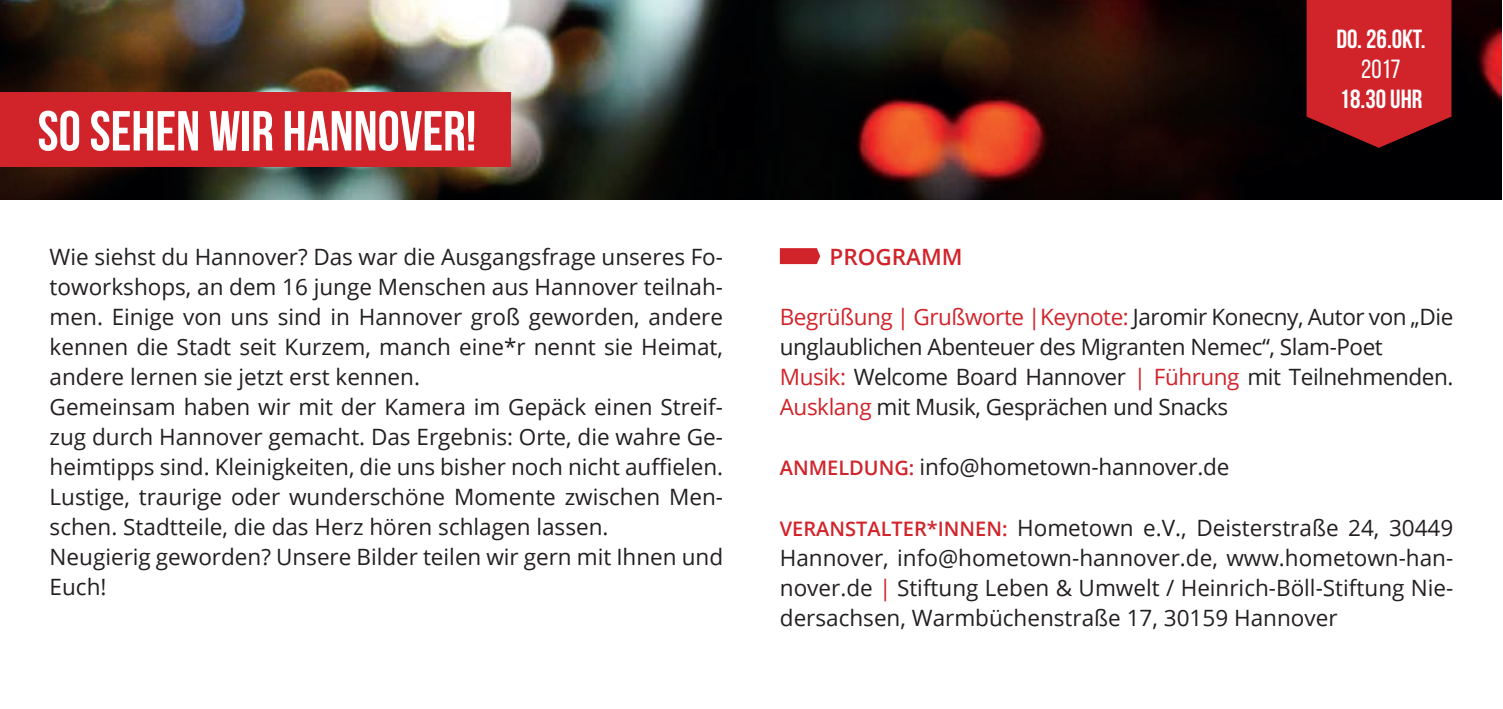
<style>
.page{position:relative;width:1503px;height:709px;background:#fff}
.page>*{position:absolute;margin:0;border:0;box-sizing:border-box;transform-origin:0 0}
.t1{font:700 56.25px "Bebas Neue";color:#fff}
.t2{font:700 26.25px "Bebas Neue";color:#fff}
.t3{font:26.25px "Bebas Neue";color:#fff}
.t4{font:22.5px/30px "Open Sans";color:#231f20}
.t5{font:22.5px/30px "Open Sans";letter-spacing:-.02em;color:#231f20}
.t6{font:600 22.5px "Open Sans";color:#d1232a}
.s1{color:#d1232a}
.s2{font-weight:600;font-size:20px;color:#d1232a}
</style>
<div class="page">
<img style="left:0;top:0;width:1501px;height:199px">
<div style="left:0;top:92px;width:510px;height:75px;background:#d1232a"></div>
<svg style="left:1306px;top:0;width:145px;height:148px;background:#b71e25"></svg>
<svg style="left:780px;top:248px;width:40px;height:16px"></svg>
<h1 class="t1" style="left:38px;top:100px;width:440px">SO SEHEN WIR HANNOVER!</h1>
<p class="t2" style="left:1336px;top:24px;width:91px">DO. 26.OKT.</p>
<p class="t3" style="left:1361px;top:54px;width:41px">2017</p>
<p class="t2" style="left:1339px;top:84px;width:84px">18.30 UHR</p>
<p class="t4" style="left:50px;top:242px;width:675px">Wie siehst du Hannover? Das war die Ausgangsfrage unseres Fo&shy;toworkshops, an dem 16 junge Menschen aus Hannover teilnah&shy;men. Einige von uns sind in Hannover groß geworden, andere kennen die Stadt seit Kurzem, manch eine*r nennt sie Heimat, andere lernen sie jetzt erst kennen.<br>Gemeinsam haben wir mit der Kamera im Gepäck einen Streif&shy;zug durch Hannover gemacht. Das Ergebnis: Orte, die wahre Ge&shy;heimtipps sind. Kleinigkeiten, die uns bisher noch nicht auffielen.<br>Lustige, traurige oder wunderschöne Momente zwischen Men&shy;schen. Stadtteile, die das Herz hören schlagen lassen.<br>Neugierig geworden? Unsere Bilder teilen wir gern mit Ihnen und Euch!</p>
<p class="t6" style="left:829px;top:242px;width:135px">PROGRAMM</p>
<p class="t5" style="left:780px;top:301px;width:675px"><span class="s1">Begrüßung | Grußworte |Keynote:</span> Jaromir Konecny, Autor von „Die unglaublichen Abenteuer des Migranten Nemec“, Slam-Poet <span class="s1">Musik:</span> Welcome Board Hannover <span class="s1">| Führung</span> mit Teilnehmenden.<br><span class="s1">Ausklang</span> mit Musik, Gesprächen und Snacks</p>
<p class="t4" style="left:780px;top:452px;width:451px"><span class="s2">ANMELDUNG:</span> info@hometown-hannover.de</p>
<p class="t4" style="left:780px;top:512px;width:675px;text-align:justify"><span class="s2">VERANSTALTER*INNEN:</span> Hometown e.V., Deisterstraße 24, 30449<br>Hannover, info@hometown-hannover.de, www.hometown-han&shy;nover.de <span class="s1">|</span> Stiftung Leben &amp; Umwelt / Heinrich-Böll-Stiftung Nie&shy;dersachsen, Warmbüchenstraße 17, 30159 Hannover</p>
</div>
